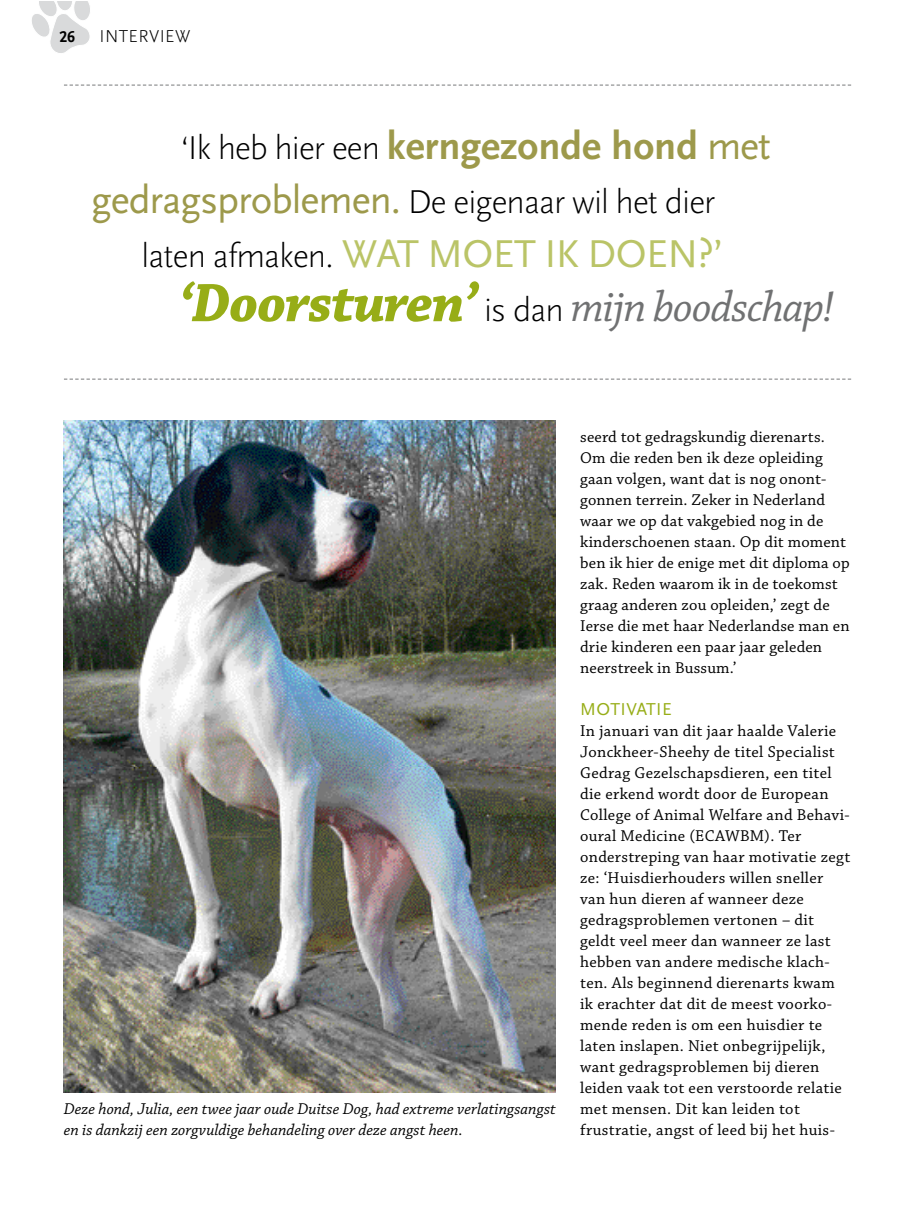
<style>
.page{position:relative;width:915px;height:1212px;background:#fff}
.page>*{position:absolute;margin:0;border:0;box-sizing:border-box;transform-origin:0 0}
.t1{font:italic 45px "Chaparral Pro";letter-spacing:-.02em;color:#707172}
.t2{font:700 40.5px "Scala Sans Pro";color:#9d994b}
.t3{font:40.5px "Scala Sans Pro";letter-spacing:-.015em;color:#bac467}
.t4{font:300 34.5px "Scala Sans Pro";letter-spacing:-.025em;color:#000}
.t5{font:300 18px "Scala Sans Pro";letter-spacing:.02em;color:#000}
.t6{font:18px "Scala Sans Pro";letter-spacing:.02em;color:#97ad17}
.t7{font:16.5px/21px "Chaparral Pro";letter-spacing:.02em;color:#000}
.t8{font:italic 16.5px/21px "Chaparral Pro";color:#000}
.t9{font:700 16.5px "Scala Sans Pro";color:#000;scale:.95 1}
.s1{font-weight:300;font-size:34.5px;color:#000}
.s2{font-weight:400}
.s3{font-weight:400;font-size:40.5px;color:#9d994b}
.s4{font-weight:700;font-size:57px;color:#97ad17}
.s5{font-family:"Scala Sans Pro";font-weight:300;font-style:normal;font-size:34.5px;color:#000}
</style>
<div class="page">
<svg style="left:32px;top:1px;width:58px;height:52px"></svg>
<img style="left:64px;top:421px;width:491px;height:672px">
<svg style="left:64px;top:379px;width:786px;height:1px"></svg>
<svg style="left:64px;top:85px;width:786px;height:1px"></svg>
<p class="t9" style="left:59px;top:27px;width:18px">26</p>
<p class="t5" style="left:99px;top:26px;width:92px">INTERVIEW</p>
<h2 class="t2" style="left:180px;top:122px;width:591px"><span class="s1">‘Ik heb hier een</span> kerngezonde hond <span class="s2">met</span></h2>
<h3 class="t4" style="left:91px;top:182px;width:625px"><span class="s3">gedragsproblemen.</span> De eigenaar wil het dier</h3>
<h2 class="t3" style="left:141px;top:230px;width:583px"><span class="s1">laten afmaken.</span> WAT MOET IK DOEN?’</h2>
<h1 class="t1" style="left:179px;top:282px;width:656px"><span class="s4">‘Doorsturen’</span> <span class="s5">is dan</span> mijn boodschap!</h1>
<p class="t8" style="left:64px;top:1098px;width:493px">Deze hond, Julia, een twee jaar oude Duitse Dog, had extreme verlatingsangst en is dankzij een zorgvuldige behandeling over deze angst heen.</p>
<p class="t7" style="left:580px;top:426px;width:271px">seerd tot gedragskundig dierenarts.<br>Om die reden ben ik deze opleiding gaan volgen, want dat is nog onont&shy;gonnen terrein. Zeker in Nederland waar we op dat vakgebied nog in de kinderschoenen staan. Op dit moment ben ik hier de enige met dit diploma op zak. Reden waarom ik in de toekomst graag anderen zou opleiden,’ zegt de Ierse die met haar Nederlandse man en drie kinderen een paar jaar geleden neerstreek in Bussum.’</p>
<p class="t6" style="left:580px;top:698px;width:93px">MOTIVATIE</p>
<p class="t7" style="left:580px;top:720px;width:272px">In januari van dit jaar haalde Valerie Jonckheer-Sheehy de titel Specialist Gedrag Gezelschapsdieren, een titel die erkend wordt door de European College of Animal Welfare and Behavi&shy;oural Medicine (ECAWBM). Ter onderstreping van haar motivatie zegt ze: ‘Huisdierhouders willen sneller van hun dieren af wanneer deze gedragsproblemen vertonen – dit geldt veel meer dan wanneer ze last hebben van andere medische klach&shy;ten. Als beginnend dierenarts kwam ik erachter dat dit de meest voorko&shy;mende reden is om een huisdier te laten inslapen. Niet onbegrijpelijk, want gedragsproblemen bij dieren leiden vaak tot een verstoorde relatie met mensen. Dit kan leiden tot frustratie, angst of leed bij het huis-</p>
</div>
